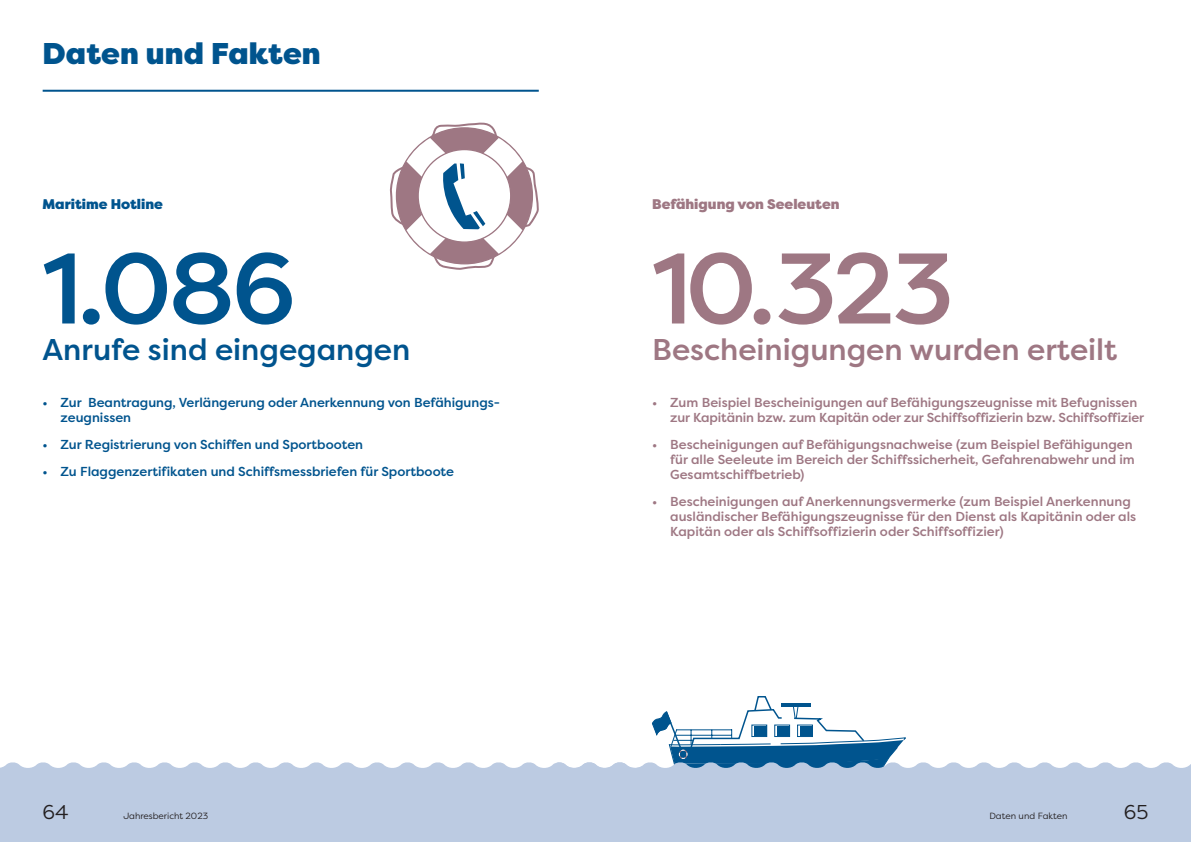
<style>
.page{position:relative;width:1191px;height:842px;background:#fff}
.page>*{position:absolute;margin:0;border:0;box-sizing:border-box;transform-origin:0 0}
.t1{font:500 100px "Filson Pro";color:#9e7783}
.t2{font:500 100px "Filson Pro";color:#00548e}
.t3{font:500 30px "Filson Pro";color:#9e7783}
.t4{font:500 30px "Filson Pro";color:#00548e}
.t5{font:900 30px "Filson Pro";letter-spacing:.005em;color:#00548e}
.t6{font:20px "Filson Pro";color:#231f20}
.t7{font:900 14px "Filson Pro";color:#9e7783}
.t8{font:900 14px "Filson Pro";color:#00548e}
.t9{font:500 13px/15px "Filson Pro";color:#9e7783}
.t10{font:500 13px/15px "Filson Pro";color:#00548e}
.t11{font:9px "Filson Pro";color:#231f20}
</style>
<div class="page">
<svg style="left:652px;top:696px;width:254px;height:65px"></svg>
<hr style="left:781px;top:703px;width:29px;height:4px;background:#00548e">
<div style="left:642px;top:761px;width:549px;height:81px;background:#bccbe2"></div>
<div style="left:0;top:762px;width:642px;height:80px;background:#bccbe2"></div>
<hr style="left:43px;top:90px;width:496px;height:2px;background:#00548e">
<svg style="left:390px;top:123px;width:148px;height:147px"></svg>
<h2 class="t5" style="left:43px;top:35px;width:280px">Daten und Fakten</h2>
<p class="t8" style="left:43px;top:195px;width:122px">Maritime Hotline</p>
<p class="t7" style="left:652px;top:195px;width:189px">Befähigung von Seeleuten</p>
<h1 class="t2" style="left:43px;top:219px;width:255px">1.086</h1>
<h2 class="t4" style="left:43px;top:328px;width:369px">Anrufe sind eingegangen</h2>
<p class="t10" style="left:61px;top:394px;width:441px;text-indent:-18px">• Zur Beantragung, Verlängerung oder Anerkennung von Befähigungs&shy;zeugnissen</p>
<p class="t10" style="left:43px;top:436px;width:322px">• Zur Registrierung von Schiffen und Sportbooten</p>
<p class="t10" style="left:43px;top:463px;width:413px">• Zu Flaggenzertifikaten und Schiffsmessbriefen für Sportboote</p>
<h1 class="t1" style="left:652px;top:219px;width:303px">10.323</h1>
<h2 class="t3" style="left:652px;top:328px;width:466px">Bescheinigungen wurden erteilt</h2>
<p class="t9" style="left:670px;top:394px;width:475px;text-indent:-18px">• Zum Beispiel Bescheinigungen auf Befähigungszeugnisse mit Befugnissen zur Kapitänin bzw. zum Kapitän oder zur Schiffsoffizierin bzw. Schiffsoffizier</p>
<p class="t9" style="left:670px;top:436px;width:466px;text-indent:-18px">• Bescheinigungen auf Befähigungsnachweise (zum Beispiel Befähigungen für alle Seeleute im Bereich der Schiffssicherheit, Gefahrenabwehr und im<br>Gesamtschiffbetrieb)</p>
<p class="t9" style="left:670px;top:493px;width:467px;text-indent:-18px">• Bescheinigungen auf Anerkennungsvermerke (zum Beispiel Anerkennung ausländischer Befähigungszeugnisse für den Dienst als Kapitänin oder als<br>Kapitän oder als Schiffsoffizierin oder Schiffsoffizier)</p>
<h3 class="t6" style="left:43px;top:799px;width:27px">64</h3>
<p class="t11" style="left:123px;top:810px;width:86px">Jahresbericht 2023</p>
<p class="t11" style="left:989px;top:810px;width:80px">Daten und Fakten</p>
<h3 class="t6" style="left:1124px;top:799px;width:26px">65</h3>
</div>
